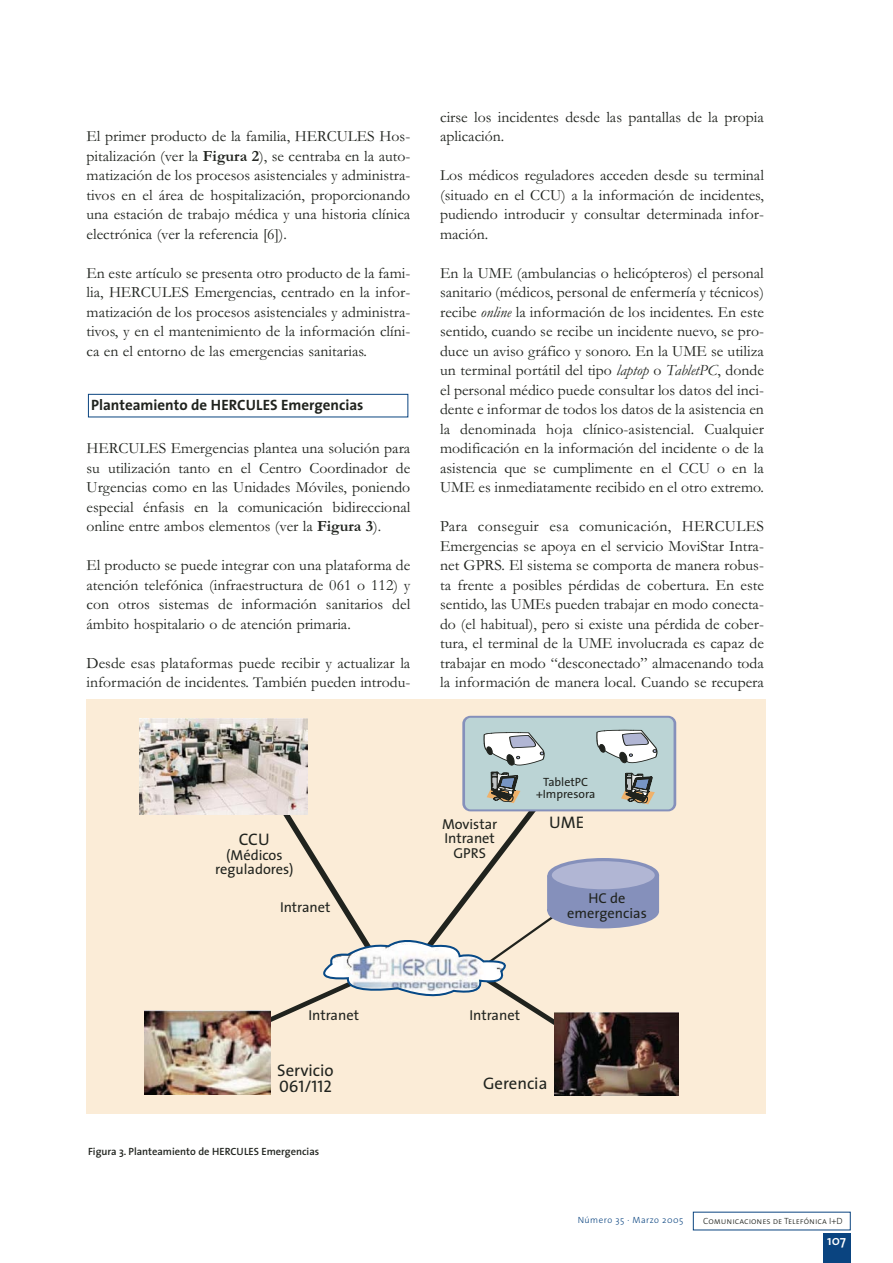
<style>
.page{position:relative;width:893px;height:1263px;background:#fff}
.page>*{position:absolute;margin:0;border:0;box-sizing:border-box;transform-origin:0 0}
.t1{font:16.8px "The Sans";color:#20231e}
.t2{font:16.8px "The Sans Caps";color:#20231e}
.t3{font:15.75px/19.5px "Garamond";color:#20231e;text-align:justify}
.t4{font:700 15px "The Sans";color:#20231e}
.t5{font:14.4px/14.4px "The Sans";color:#20231e;text-align:center}
.t6{font:600 13.5px "The Sans";color:#fff}
.t7{font:12px/12px "The Sans";color:#20231e;text-align:center}
.t8{font:600 10.5px "The Sans";color:#20231e}
.t9{font:9px "The Sans Light Caps";color:#20231e}
.t10{font:300 9px "The Sans";letter-spacing:.055em;color:#0a4480}
.s1{font-weight:700}
.s2{font-style:italic}
</style>
<div class="page">
<div style="left:88px;top:394px;width:320px;height:23px;border:1px solid #0a4480"></div>
<div style="left:823px;top:1233px;width:27px;height:30px;background:#0a4480"></div>
<div style="left:86px;top:699px;width:679px;height:415px;background:#fbecd7"></div>
<svg style="left:270px;top:1001px;width:303px;height:34px"></svg>
<svg style="left:356px;top:715px;width:321px;height:287px"></svg>
<svg style="left:483px;top:732px;width:62px;height:34px;background:#c2cacc"></svg>
<svg style="left:596px;top:729px;width:62px;height:34px;background:#c2cacc"></svg>
<img style="left:139px;top:718px;width:169px;height:96px">
<img style="left:145px;top:1010px;width:125px;height:85px">
<img style="left:554px;top:1013px;width:124px;height:82px">
<svg style="left:318px;top:873px;width:343px;height:124px"></svg>
<p class="t3" style="left:87px;top:128px;width:325px">El primer producto de la familia, HERCULES Hos&shy;pitalización (ver la <span class="s1">Figura 2</span>), se centraba en la auto&shy;matización de los procesos asistenciales y administra&shy;tivos en el área de hospitalización, proporcionando una estación de trabajo médica y una historia clínica electrónica (ver la referencia [6]).</p>
<p class="t3" style="left:87px;top:265px;width:325px">En este artículo se presenta otro producto de la fami&shy;lia, HERCULES Emergencias, centrado en la infor&shy;matización de los procesos asistenciales y administra&shy;tivos, y en el mantenimiento de la información clíni&shy;ca en el entorno de las emergencias sanitarias.</p>
<p class="t4" style="left:91px;top:399px;width:274px">Planteamiento de HERCULES Emergencias</p>
<p class="t3" style="left:87px;top:440px;width:325px">HERCULES Emergencias plantea una solución para su utilización tanto en el Centro Coordinador de Urgencias como en las Unidades Móviles, poniendo especial énfasis en la comunicación bidireccional online entre ambos elementos (ver la <span class="s1">Figura 3</span>).</p>
<p class="t3" style="left:87px;top:557px;width:325px">El producto se puede integrar con una plataforma de atención telefónica (infraestructura de 061 o 112) y con otros sistemas de información sanitarios del ámbito hospitalario o de atención primaria.</p>
<p class="t3" style="left:87px;top:655px;width:325px">Desde esas plataformas puede recibir y actualizar la información de incidentes. También pueden introdu-</p>
<p class="t3" style="left:440px;top:109px;width:325px">cirse los incidentes desde las pantallas de la propia aplicación.</p>
<p class="t3" style="left:440px;top:167px;width:325px">Los médicos reguladores acceden desde su terminal (situado en el CCU) a la información de incidentes, pudiendo introducir y consultar determinada infor&shy;mación.</p>
<p class="t3" style="left:440px;top:265px;width:325px">En la UME (ambulancias o helicópteros) el personal sanitario (médicos, personal de enfermería y técnicos) recibe <span class="s2">online</span> la información de los incidentes. En este sentido, cuando se recibe un incidente nuevo, se pro&shy;duce un aviso gráfico y sonoro. En la UME se utiliza un terminal portátil del tipo <span class="s2">laptop</span> o <span class="s2">TabletPC</span>, donde el personal médico puede consultar los datos del inci&shy;dente e informar de todos los datos de la asistencia en la denominada hoja clínico-asistencial. Cualquier modificación en la información del incidente o de la asistencia que se cumplimente en el CCU o en la UME es inmediatamente recibido en el otro extremo.</p>
<p class="t3" style="left:440px;top:518px;width:325px">Para conseguir esa comunicación, HERCULES Emergencias se apoya en el servicio MoviStar Intra&shy;net GPRS. El sistema se comporta de manera robus&shy;ta frente a posibles pérdidas de cobertura. En este sentido, las UMEs pueden trabajar en modo conecta&shy;do (el habitual), pero si existe una pérdida de cober&shy;tura, el terminal de la UME involucrada es capaz de trabajar en modo “desconectado” almacenando toda la información de manera local. Cuando se recupera</p>
<p class="t1" style="left:239px;top:832px;width:32px">CCU</p>
<p class="t5" style="left:215px;top:849px;width:80px">(Médicos reguladores)</p>
<p class="t5" style="left:280px;top:901px;width:52px">Intranet</p>
<p class="t7" style="left:536px;top:777px;width:61px">TabletPC +Impresora</p>
<p class="t5" style="left:442px;top:818px;width:57px">Movistar<br>Intranet<br>GPRS</p>
<p class="t1" style="left:549px;top:815px;width:36px">UME</p>
<p class="t5" style="left:567px;top:893px;width:81px">HC de emergencias</p>
<p class="t5" style="left:308px;top:1009px;width:52px">Intranet</p>
<p class="t5" style="left:469px;top:1009px;width:52px">Intranet</p>
<p class="t1" style="left:277px;top:1063px;width:58px">Servicio</p>
<p class="t2" style="left:279px;top:1077px;width:54px">061/112</p>
<p class="t8" style="left:88px;top:1147px;width:233px">Figura 3. Planteamiento de HERCULES Emergencias</p>
<p class="t1" style="left:483px;top:1076px;width:66px">Gerencia</p>
<p class="t10" style="left:578px;top:1216px;width:107px">Número 35 · Marzo 2005</p>
<p class="t9" style="left:703px;top:1215px;width:141px">Comunicaciones de Telefónica I+D</p>
<p class="t6" style="left:827px;top:1234px;width:21px">107</p>
</div>
